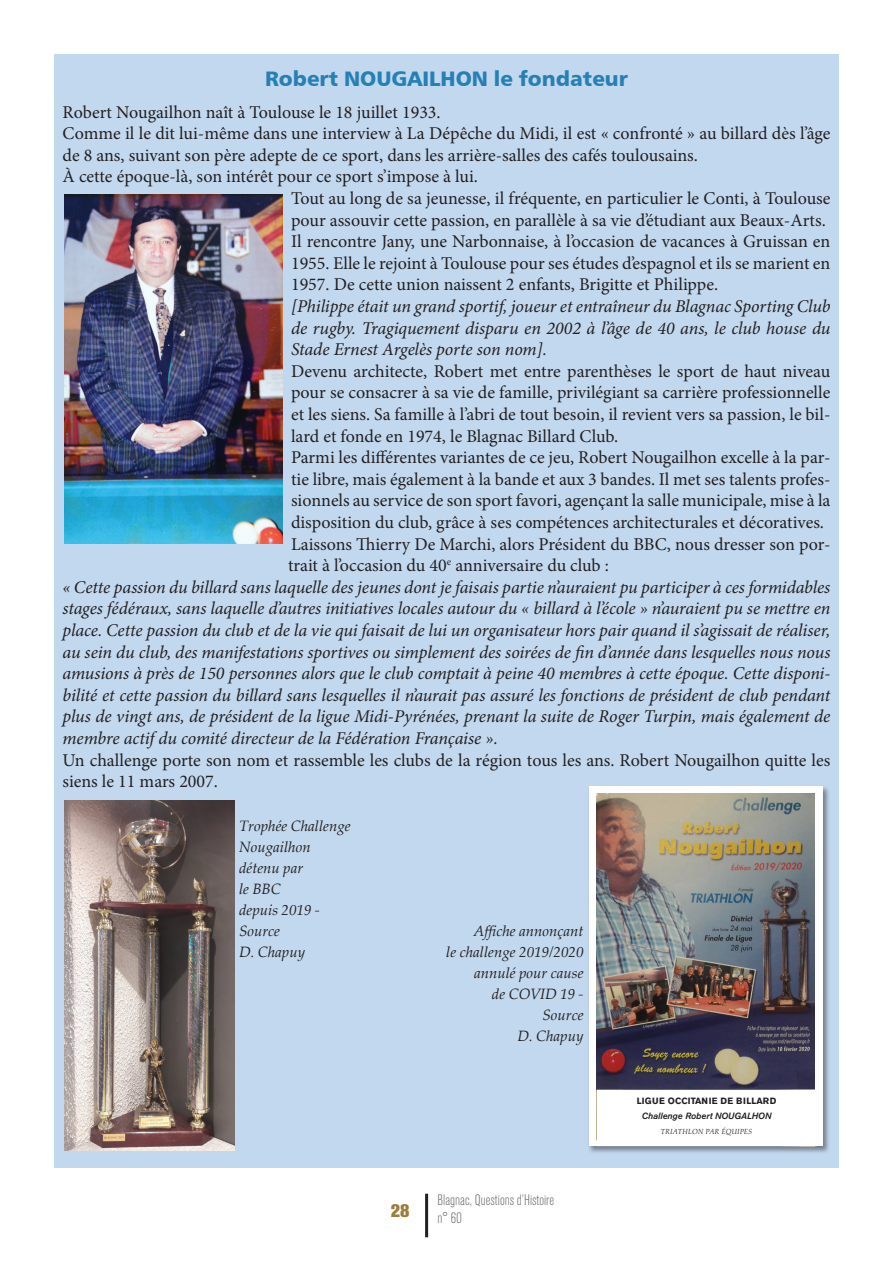
<style>
.page{position:relative;width:893px;height:1263px;background:#fff}
.page>*{position:absolute;margin:0;border:0;box-sizing:border-box;transform-origin:0 0}
.texte_courant{font:21px "Humanist 777 BT Black B";color:#2680b3}
.t1{font:18px/21.6px "Minion Pro";color:#231f20}
.t2{font:italic 18px/21.6px "Minion Pro";letter-spacing:-.01em;color:#231f20;text-align:justify}
.t3{font:800 18px "Akzidenz Grotesk Std";color:#997d39}
.texte_courant-2{font:italic 15px/21px "Palatino Linotype";color:#231f20;text-align:right}
.t4{font:300 condensed 15px "Akzidenz Grotesk Std";color:#6c6d70}
.t5{font:italic 500 9px "Akzidenz Grotesk Std";color:#231f20}
.t6{font:700 9px "Akzidenz Grotesk Std";letter-spacing:.015em;color:#231f20}
.t7{font:italic 7.5px "Aldus LT Std";color:#231f20}
</style>
<div class="page">
<hr style="left:425px;top:1194px;width:3px;height:43px;background:#231f20">
<div style="left:54px;top:54px;width:785px;height:1113px;background:#c2d8ef"></div>
<img style="left:65px;top:195px;width:218px;height:348px">
<div style="left:587px;top:785px;width:243px;height:369px;background:#231f20;opacity:.49"></div>
<div style="left:589px;top:787px;width:234px;height:359px;background:#fff"></div>
<img style="left:597px;top:794px;width:218px;height:296px">
<img style="left:65px;top:801px;width:170px;height:349px">
<p class="texte_courant" style="left:265px;top:65px;width:364px">Robert NOUGAILHON le fondateur</p>
<p class="t1" style="left:63px;top:101px;width:380px">Robert Nougailhon naît à Toulouse le 18 juillet 1933.</p>
<p class="t1" style="left:63px;top:123px;width:769px">Comme il le dit lui-même dans une interview à La Dépêche du Midi, il est « confronté » au billard dès l’âge de 8 ans, suivant son père adepte de ce sport, dans les arrière-salles des cafés toulousains.</p>
<p class="t1" style="left:63px;top:166px;width:417px">À cette époque-là, son intérêt pour ce sport s’impose à lui.</p>
<p class="t1" style="left:291px;top:188px;width:541px">Tout au long de sa jeunesse, il fréquente, en particulier le Conti, à Toulouse pour assouvir cette passion, en parallèle à sa vie d’étudiant aux Beaux-Arts.</p>
<p class="t1" style="left:291px;top:231px;width:541px;text-align:justify">Il rencontre Jany, une Narbonnaise, à l’occasion de vacances à Gruissan en 1955. Elle le rejoint à Toulouse pour ses études d’espagnol et ils se marient en 1957. De cette union naissent 2 enfants, Brigitte et Philippe.</p>
<p class="t2" style="left:291px;top:295px;width:541px">[Philippe était un grand sportif, joueur et entraîneur du Blagnac Sporting Club de rugby. Tragiquement disparu en 2002 à l’âge de 40 ans, le club house du Stade Ernest Argelès porte son nom].</p>
<p class="t1" style="left:291px;top:360px;width:541px;text-align:justify">Devenu architecte, Robert met entre parenthèses le sport de haut niveau pour se consacrer à sa vie de famille, privilégiant sa carrière professionnelle et les siens. Sa famille à l’abri de tout besoin, il revient vers sa passion, le bil&shy;lard et fonde en 1974, le Blagnac Billard Club.</p>
<p class="t1" style="left:291px;top:447px;width:541px;text-align:justify">Parmi les différentes variantes de ce jeu, Robert Nougailhon excelle à la par&shy;tie libre, mais également à la bande et aux 3 bandes. Il met ses talents profes&shy;sionnels au service de son sport favori, agençant la salle municipale, mise à la disposition du club, grâce à ses compétences architecturales et décoratives.</p>
<p class="t1" style="left:288px;top:533px;width:544px">Laissons Thierry De Marchi, alors Président du BBC, nous dresser son por&shy;trait à l’occasion du 40<sup>e</sup> anniversaire du club :</p>
<p class="t2" style="left:63px;top:576px;width:769px">« Cette passion du billard sans laquelle des jeunes dont je faisais partie n’auraient pu participer à ces formidables stages fédéraux, sans laquelle d’autres initiatives locales autour du « billard à l’école » n’auraient pu se mettre en place. Cette passion du club et de la vie qui faisait de lui un organisateur hors pair quand il s’agissait de réaliser, au sein du club, des manifestations sportives ou simplement des soirées de fin d’année dans lesquelles nous nous amusions à près de 150 personnes alors que le club comptait à peine 40 membres à cette époque. Cette disponi&shy;bilité et cette passion du billard sans lesquelles il n’aurait pas assuré les fonctions de président de club pendant plus de vingt ans, de président de la ligue Midi-Pyrénées, prenant la suite de Roger Turpin, mais également de membre actif du comité directeur de la Fédération Française ».</p>
<p class="t1" style="left:63px;top:749px;width:769px">Un challenge porte son nom et rassemble les clubs de la région tous les ans. Robert Nougailhon quitte les siens le 11 mars 2007.</p>
<p class="texte_courant-2" style="left:239px;top:815px;width:113px">Trophée Challenge</p>
<p class="texte_courant-2" style="left:239px;top:836px;width:73px">Nougailhon</p>
<p class="texte_courant-2" style="left:239px;top:857px;width:66px">détenu par</p>
<p class="texte_courant-2" style="left:239px;top:878px;width:43px">le BBC</p>
<p class="texte_courant-2" style="left:239px;top:899px;width:82px">depuis 2019 -</p>
<p class="texte_courant-2" style="left:239px;top:920px;width:43px">Source</p>
<p class="texte_courant-2" style="left:239px;top:941px;width:68px">D. Chapuy</p>
<p class="texte_courant-2" style="left:474px;top:920px;width:112px">Affiche annonçant</p>
<p class="texte_courant-2" style="left:446px;top:941px;width:139px">le challenge 2019/2020 annulé pour cause</p>
<p class="texte_courant-2" style="left:492px;top:983px;width:93px">de COVID 19 -</p>
<p class="texte_courant-2" style="left:542px;top:1004px;width:43px">Source</p>
<p class="texte_courant-2" style="left:517px;top:1025px;width:68px">D. Chapuy</p>
<p class="t3" style="left:391px;top:1200px;width:20px">28</p>
<p class="t4" style="left:438px;top:1192px;width:118px">Blagnac, Questions d’Histoire</p>
<p class="t4" style="left:438px;top:1210px;width:26px">n° 60</p>
<p class="t6" style="left:637px;top:1096px;width:141px">LIGUE OCCITANIE DE BILLARD</p>
<p class="t5" style="left:642px;top:1111px;width:131px">Challenge Robert NOUGALHON</p>
<p class="t7" style="left:661px;top:1127px;width:93px">TRIATHLON PAR ÉQUIPES</p>
</div>
